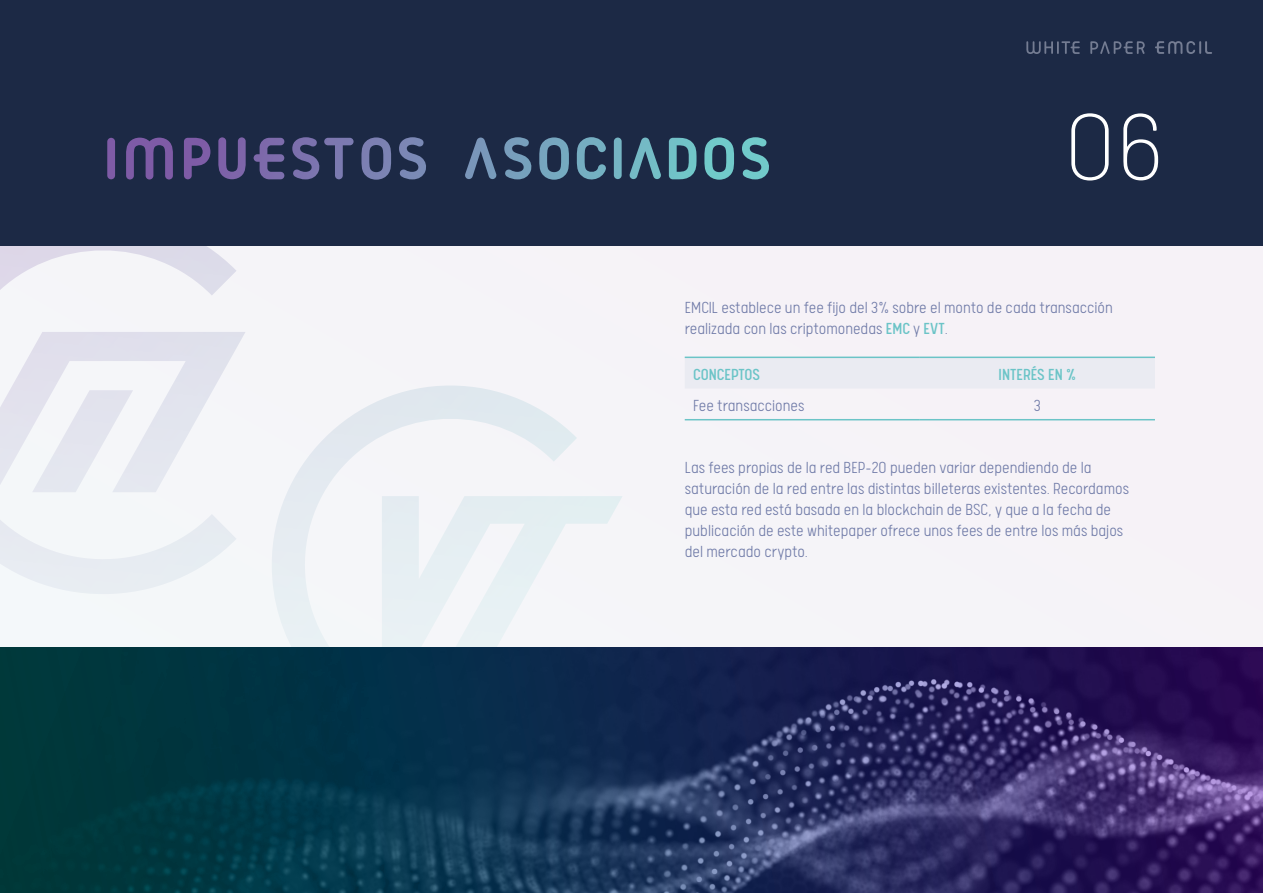
<style>
.page{position:relative;width:1263px;height:893px;background:#fff}
.page>*{position:absolute;margin:0;border:0;box-sizing:border-box;transform-origin:0 0}
.t1{font:200 93.6px "Barlow";color:#fff}
.STL_base{font:300 18px/21px "Calps Sans";color:#707ba8}
.STL_base-2{font:18px "Calps Sans";color:#6bc4c7}
.s1{font-weight:400;color:#6bc4c7}
</style>
<div class="page">
<div style="left:0;top:245px;width:1263px;height:403px;background:#f5f3f8"></div>
<div style="left:685px;top:358px;width:470px;height:30px;background:#eaebf2"></div>
<hr style="left:685px;top:357px;width:235px;height:1px;background:#6bc4c7">
<hr style="left:920px;top:357px;width:235px;height:1px;background:#6bc4c7">
<hr style="left:685px;top:419px;width:235px;height:1px;background:#6bc4c7">
<hr style="left:920px;top:419px;width:235px;height:1px;background:#6bc4c7">
<svg style="left:0;top:214px;width:246px;height:380px"></svg>
<svg style="left:271px;top:385px;width:352px;height:263px"></svg>
<div style="left:1px;top:0;width:1262px;height:245px;background:#1c2945"></div>
<svg style="left:1026px;top:41px;width:54px;height:13px"></svg>
<svg style="left:1090px;top:41px;width:55px;height:13px"></svg>
<svg style="left:1155px;top:41px;width:57px;height:13px"></svg>
<svg style="left:0;top:648px;width:1262px;height:244px;background:#192f54"></svg>
<svg style="left:126px;top:138px;width:47px;height:42px"></svg>
<svg style="left:184px;top:138px;width:26px;height:41px"></svg>
<svg style="left:361px;top:137px;width:30px;height:43px"></svg>
<svg style="left:539px;top:137px;width:30px;height:43px"></svg>
<svg style="left:669px;top:138px;width:27px;height:41px"></svg>
<div style="left:107px;top:138px;width:8px;height:41px;background:#7e5ba6;border-radius:4px"></div>
<svg style="left:577px;top:137px;width:29px;height:43px"></svg>
<div style="left:614px;top:138px;width:8px;height:41px;background:#75b5c3;border-radius:4px"></div>
<svg style="left:399px;top:137px;width:27px;height:42px"></svg>
<svg style="left:704px;top:137px;width:30px;height:43px"></svg>
<svg style="left:742px;top:137px;width:27px;height:42px"></svg>
<svg style="left:504px;top:137px;width:28px;height:42px"></svg>
<svg style="left:218px;top:137px;width:28px;height:42px"></svg>
<svg style="left:465px;top:138px;width:32px;height:41px"></svg>
<svg style="left:629px;top:138px;width:32px;height:41px"></svg>
<svg style="left:254px;top:138px;width:30px;height:41px"></svg>
<svg style="left:292px;top:137px;width:62px;height:42px"></svg>
<p class="t1" style="left:1064px;top:88px;width:101px">06</p>
<p class="STL_base" style="left:685px;top:296px;width:430px">EMCIL establece un fee fijo del 3% sobre el monto de cada transacción realizada con las criptomonedas <span class="s1">EMC</span> y <span class="s1">EVT</span>.</p>
<p class="STL_base-2" style="left:693px;top:364px;width:68px">CONCEPTOS</p>
<p class="STL_base-2" style="left:999px;top:364px;width:79px">INTERÉS EN %</p>
<p class="STL_base" style="left:693px;top:395px;width:113px">Fee transacciones</p>
<p class="STL_base" style="left:1034px;top:395px;width:9px">3</p>
<p class="STL_base" style="left:685px;top:457px;width:446px">Las fees propias de la red BEP-20 pueden variar dependiendo de la saturación de la red entre las distintas billeteras existentes. Recordamos que esta red está basada en la blockchain de BSC, y que a la fecha de publicación de este whitepaper ofrece unos fees de entre los más bajos del mercado crypto.</p>
</div>
